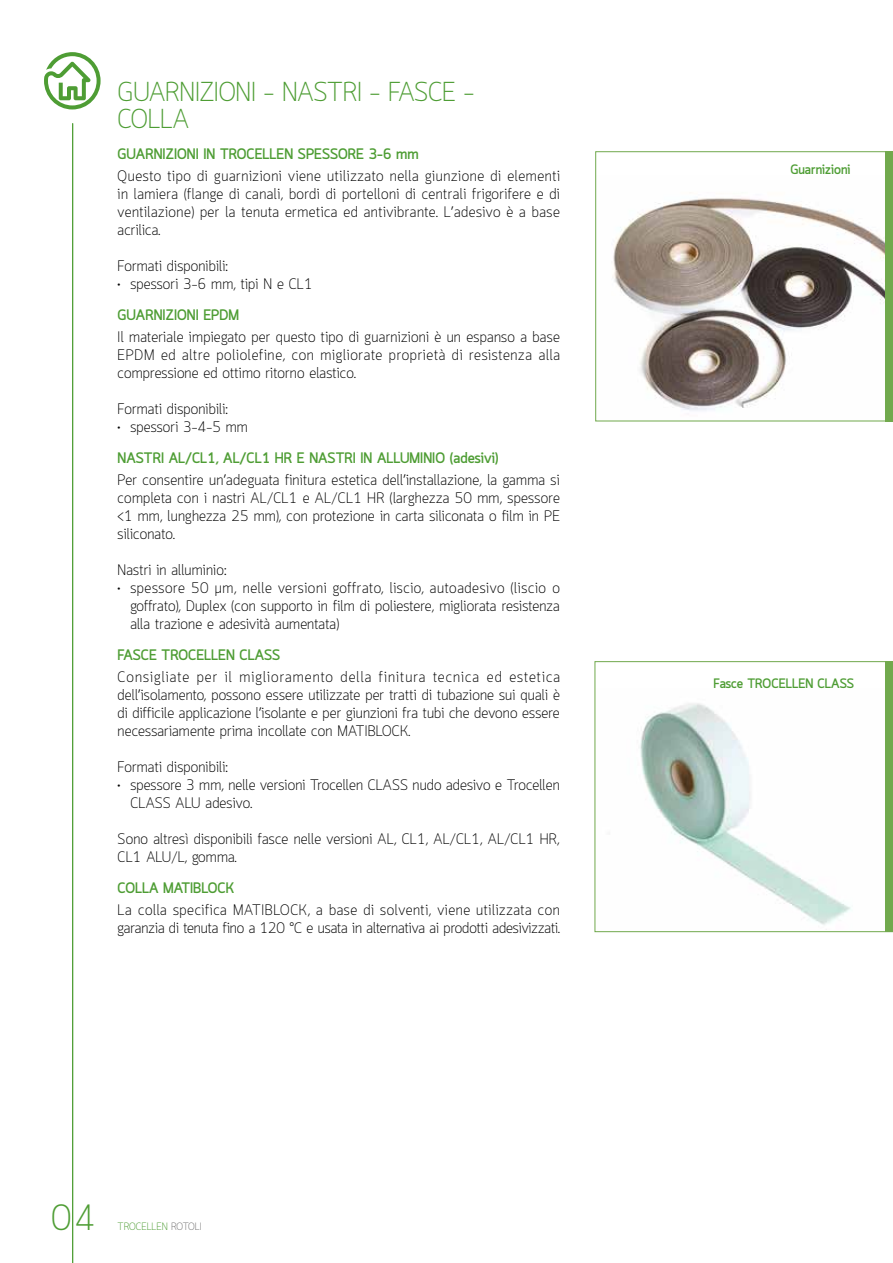
<style>
.page{position:relative;width:893px;height:1263px;background:#fff}
.page>*{position:absolute;margin:0;border:0;box-sizing:border-box;transform-origin:0 0}
.t1{font:300 36px "Quark";color:#4e9d34}
.t2{font:300 27px/27px "Quark";letter-spacing:-.01em;color:#4e9d34}
.t3{font:300 15px/18px "Quark";letter-spacing:.01em;color:#000;text-align:justify}
.t4{font:700 15px "Quark";color:#4e9d34}
.t5{font:700 13.5px "Quark";color:#4e9d34}
.t6{font:300 10.5px "Quark";letter-spacing:-.005em;color:#4e9d34}
.s1{color:#706f6f}
</style>
<div class="page">
<img style="left:640px;top:688px;width:246px;height:242px">
<div style="left:595px;top:661px;width:298px;height:271px;border:1px solid #71a94d"></div>
<hr style="left:72px;top:123px;width:1px;height:1140px;background:#4e9d34">
<svg style="left:44px;top:52px;width:57px;height:57px"></svg>
<div style="left:886px;top:662px;width:7px;height:270px;background:#71a94d"></div>
<img style="left:612px;top:175px;width:274px;height:244px">
<div style="left:595px;top:151px;width:298px;height:270px;border:1px solid #71a94d"></div>
<div style="left:886px;top:151px;width:7px;height:270px;background:#71a94d"></div>
<h2 class="t2" style="left:118px;top:80px;width:358px">GUARNIZIONI - NASTRI - FASCE -<br>COLLA</h2>
<p class="t4" style="left:118px;top:145px;width:303px">GUARNIZIONI IN TROCELLEN SPESSORE 3-6 mm</p>
<p class="t3" style="left:118px;top:168px;width:444px">Questo tipo di guarnizioni viene utilizzato nella giunzione di elementi in lamiera (flange di canali, bordi di portelloni di centrali frigorifere e di ventilazione) per la tenuta ermetica ed antivibrante. L’adesivo è a base acrilica.</p>
<p class="t3" style="left:118px;top:258px;width:112px">Formati disponibili:</p>
<p class="t3" style="left:118px;top:276px;width:196px">• spessori 3-6 mm, tipi N e CL1</p>
<p class="t4" style="left:118px;top:306px;width:123px">GUARNIZIONI EPDM</p>
<p class="t3" style="left:118px;top:329px;width:444px">Il materiale impiegato per questo tipo di guarnizioni è un espanso a base EPDM ed altre poliolefine, con migliorate proprietà di resistenza alla compressione ed ottimo ritorno elastico.</p>
<p class="t3" style="left:118px;top:401px;width:112px">Formati disponibili:</p>
<p class="t3" style="left:118px;top:419px;width:132px">• spessori 3-4-5 mm</p>
<p class="t4" style="left:118px;top:449px;width:382px">NASTRI AL/CL1, AL/CL1 HR E NASTRI IN ALLUMINIO (adesivi)</p>
<p class="t3" style="left:118px;top:472px;width:444px">Per consentire un’adeguata finitura estetica dell’installazione, la gamma si completa con i nastri AL/CL1 e AL/CL1 HR (larghezza 50 mm, spessore &lt;1 mm, lunghezza 25 mm), con protezione in carta siliconata o film in PE siliconato.</p>
<p class="t3" style="left:118px;top:562px;width:110px">Nastri in alluminio:</p>
<p class="t3" style="left:130px;top:580px;width:431px;text-indent:-13px">• spessore 50 μm, nelle versioni goffrato, liscio, autoadesivo (liscio o goffrato), Duplex (con supporto in film di poliestere, migliorata resistenza alla trazione e adesività aumentata)</p>
<p class="t4" style="left:118px;top:646px;width:164px">FASCE TROCELLEN CLASS</p>
<p class="t3" style="left:118px;top:669px;width:444px">Consigliate per il miglioramento della finitura tecnica ed estetica dell’isolamento, possono essere utilizzate per tratti di tubazione sui quali è di difficile applicazione l’isolante e per giunzioni fra tubi che devono essere necessariamente prima incollate con MATIBLOCK.</p>
<p class="t3" style="left:118px;top:759px;width:112px">Formati disponibili:</p>
<p class="t3" style="left:130px;top:777px;width:431px;text-indent:-13px">• spessore 3 mm, nelle versioni Trocellen CLASS nudo adesivo e Trocellen<br>CLASS ALU adesivo.</p>
<p class="t3" style="left:118px;top:831px;width:443px">Sono altresì disponibili fasce nelle versioni AL, CL1, AL/CL1, AL/CL1 HR,<br>CL1 ALU/L, gomma.</p>
<p class="t4" style="left:118px;top:879px;width:118px">COLLA MATIBLOCK</p>
<p class="t3" style="left:118px;top:902px;width:444px">La colla specifica MATIBLOCK, a base di solventi, viene utilizzata con garanzia di tenuta fino a 120 °C e usata in alternativa ai prodotti adesivizzati.</p>
<h1 class="t1" style="left:51px;top:1197px;width:46px">04</h1>
<p class="t6" style="left:118px;top:1220px;width:86px">TROCELLEN <span class="s1">ROTOLI</span></p>
<p class="t5" style="left:790px;top:161px;width:62px">Guarnizioni</p>
<p class="t5" style="left:713px;top:675px;width:142px">Fasce TROCELLEN CLASS</p>
</div>
